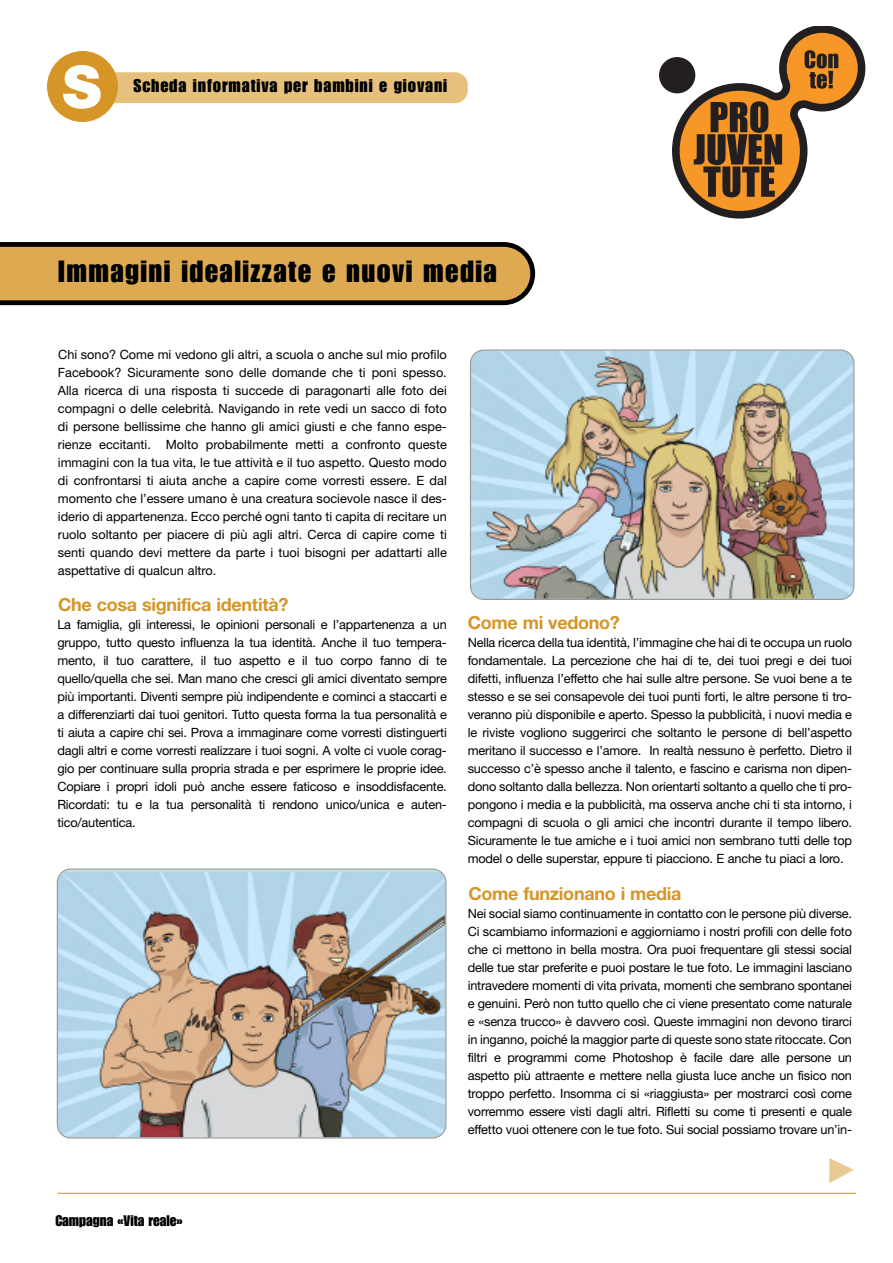
<style>
.page{position:relative;width:893px;height:1263px;background:#fff}
.page>*{position:absolute;margin:0;border:0;box-sizing:border-box;transform-origin:0 0}
.t1{font:900 58.5px "Helvetica Neue";color:#fff}
.t2{font:30px "Impact";letter-spacing:.05em;color:#000}
.t3{font:700 18px "Helvetica Neue";letter-spacing:-.015em;color:#d59527}
.t4{font:18px "Impact";letter-spacing:.05em;color:#000}
.t5{font:15px "Impact";color:#000}
.t6{font:12.75px/18px "Helvetica Neue";letter-spacing:-.015em;color:#000;text-align:justify}
</style>
<div class="page">
<img style="left:470px;top:349px;width:384px;height:251px">
<svg style="left:829px;top:1158px;width:25px;height:25px"></svg>
<svg style="left:0;top:242px;width:535px;height:63px;background:#bb9047"></svg>
<hr style="left:58px;top:1193px;width:798px;height:1px;background:#d59527">
<svg style="left:57px;top:868px;width:389px;height:270px;background:#b5bcbe"></svg>
<div style="left:659px;top:57px;width:36px;height:36px;background:#231f20;border-radius:50%"></div>
<svg style="left:672px;top:26px;width:193px;height:193px"></svg>
<div style="left:51px;top:72px;width:417px;height:31px;background:#e6c07d;border-radius:13px"></div>
<div style="left:47px;top:51px;width:71px;height:71px;background:#d59527;border-radius:50%"></div>
<h1 class="t1" style="left:62px;top:66px;width:41px">S</h1>
<h3 class="t4" style="left:134px;top:80px;width:315px">Scheda informativa per bambini e giovani</h3>
<h2 class="t2" style="left:58px;top:261px;width:440px">Immagini idealizzate e nuovi media</h2>
<p class="t6" style="left:58px;top:347px;width:390px">Chi sono? Come mi vedono gli altri, a scuola o anche sul mio profilo Facebook? Sicuramente sono delle domande che ti poni spesso.<br>Alla ricerca di una risposta ti succede di paragonarti alle foto dei compagni o delle celebrità. Navigando in rete vedi un sacco di foto di persone bellissime che hanno gli amici giusti e che fanno espe&shy;rienze eccitanti. Molto probabilmente metti a confronto queste immagini con la tua vita, le tue attività e il tuo aspetto. Questo modo di confrontarsi ti aiuta anche a capire come vorresti essere. E dal momento che l’essere umano è una creatura socievole nasce il des&shy;iderio di appartenenza. Ecco perché ogni tanto ti capita di recitare un ruolo soltanto per piacere di più agli altri. Cerca di capire come ti senti quando devi mettere da parte i tuoi bisogni per adattarti alle aspettative di qualcun altro.</p>
<h3 class="t3" style="left:58px;top:598px;width:232px">Che cosa significa identità?</h3>
<p class="t6" style="left:57px;top:617px;width:391px">La famiglia, gli interessi, le opinioni personali e l’appartenenza a un gruppo, tutto questo influenza la tua identità. Anche il tuo tempera&shy;mento, il tuo carattere, il tuo aspetto e il tuo corpo fanno di te quello/quella che sei. Man mano che cresci gli amici diventato sempre più importanti. Diventi sempre più indipendente e cominci a staccarti e a differenziarti dai tuoi genitori. Tutto questa forma la tua personalità e ti aiuta a capire chi sei. Prova a immaginare come vorresti distinguerti dagli altri e come vorresti realizzare i tuoi sogni. A volte ci vuole corag&shy;gio per continuare sulla propria strada e per esprimere le proprie idee.<br>Copiare i propri idoli può anche essere faticoso e insoddisfacente.<br>Ricordati: tu e la tua personalità ti rendono unico/unica e auten&shy;tico/autentica.</p>
<h3 class="t3" style="left:468px;top:617px;width:154px">Come mi vedono?</h3>
<p class="t6" style="left:468px;top:635px;width:386px">Nella ricerca della tua identità, l’immagine che hai di te occupa un ruolo fondamentale. La percezione che hai di te, dei tuoi pregi e dei tuoi difetti, influenza l’effetto che hai sulle altre persone. Se vuoi bene a te stesso e se sei consapevole dei tuoi punti forti, le altre persone ti tro&shy;veranno più disponibile e aperto. Spesso la pubblicità, i nuovi media e le riviste vogliono suggerirci che soltanto le persone di bell’aspetto meritano il successo e l’amore. In realtà nessuno è perfetto. Dietro il successo c’è spesso anche il talento, e fascino e carisma non dipen&shy;dono soltanto dalla bellezza. Non orientarti soltanto a quello che ti pro&shy;pongono i media e la pubblicità, ma osserva anche chi ti sta intorno, i compagni di scuola o gli amici che incontri durante il tempo libero.<br>Sicuramente le tue amiche e i tuoi amici non sembrano tutti delle top model o delle superstar, eppure ti piacciono. E anche tu piaci a loro.</p>
<h3 class="t3" style="left:468px;top:887px;width:215px">Come funzionano i media</h3>
<p class="t6" style="left:468px;top:905px;width:386px">Nei social siamo continuamente in contatto con le persone più diverse.<br>Ci scambiamo informazioni e aggiorniamo i nostri profili con delle foto che ci mettono in bella mostra. Ora puoi frequentare gli stessi social delle tue star preferite e puoi postare le tue foto. Le immagini lasciano intravedere momenti di vita privata, momenti che sembrano spontanei e genuini. Però non tutto quello che ci viene presentato come naturale e «senza trucco» è davvero così. Queste immagini non devono tirarci in inganno, poiché la maggior parte di queste sono state ritoccate. Con filtri e programmi come Photoshop è facile dare alle persone un aspetto più attraente e mettere nella giusta luce anche un fisico non troppo perfetto. Insomma ci si «riaggiusta» per mostrarci così come vorremmo essere visti dagli altri. Rifletti su come ti presenti e quale effetto vuoi ottenere con le tue foto. Sui social possiamo trovare un’in-</p>
<p class="t5" style="left:55px;top:1216px;width:129px">Campagna «Vita reale»</p>
</div>
